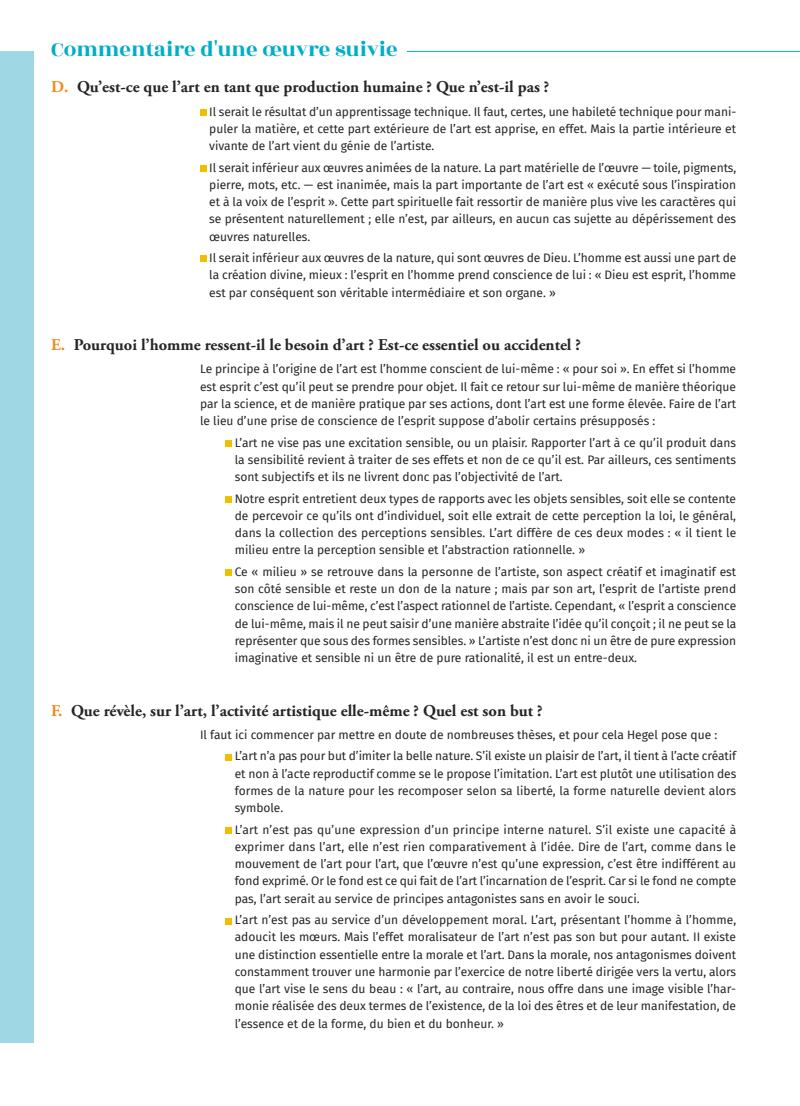
<style>
.page{position:relative;width:800px;height:1106px;background:#fff}
.page>*{position:absolute;margin:0;border:0;box-sizing:border-box;transform-origin:0 0}
.t1{font:22.5px "Rozha One";color:#00aec8}
.t2{font:700 16.5px "Adobe Garamond Pro";color:#262625}
.t3{font:12px/17.2px "Fira Sans";color:#262625;text-align:justify}
.s1{color:#f28b21}
</style>
<div class="page">
<hr style="left:64px;top:51px;width:735px;height:1px;background:#00aec8">
<div style="left:0;top:51px;width:34px;height:991px;background:#9fd7e4"></div>
<div style="left:51px;top:43px;width:355px;height:13px;background:#fff"></div>
<div style="left:225px;top:754px;width:7px;height:6px;background:#f3bd00"></div>
<div style="left:225px;top:827px;width:7px;height:6px;background:#f3bd00"></div>
<div style="left:225px;top:917px;width:7px;height:7px;background:#f3bd00"></div>
<div style="left:225px;top:440px;width:7px;height:6px;background:#f3bd00"></div>
<div style="left:225px;top:496px;width:7px;height:6px;background:#f3bd00"></div>
<div style="left:225px;top:569px;width:7px;height:7px;background:#f3bd00"></div>
<div style="left:200px;top:109px;width:6px;height:7px;background:#f3bd00"></div>
<div style="left:200px;top:165px;width:6px;height:7px;background:#f3bd00"></div>
<svg style="left:200px;top:256px;width:6px;height:6px"></svg>
<h1 class="t1" style="left:51px;top:35px;width:348px">Commentaire d'une œuvre suivie</h1>
<h2 class="t2" style="left:51px;top:81px;width:499px"><span class="s1">D.</span> Qu’est-ce que l’art en tant que production humaine ? Que n’est-il pas ?</h2>
<p class="t3" style="left:209px;top:102px;width:528px">Il serait le résultat d’un apprentissage technique. Il faut, certes, une habileté technique pour mani&shy;puler la matière, et cette part extérieure de l’art est apprise, en effet. Mais la partie intérieure et vivante de l’art vient du génie de l’artiste.</p>
<p class="t3" style="left:209px;top:158px;width:528px">Il serait inférieur aux œuvres animées de la nature. La part matérielle de l’œuvre — toile, pigments, pierre, mots, etc. — est inanimée, mais la part importante de l’art est « exécuté sous l’inspiration et à la voix de l’esprit ». Cette part spirituelle fait ressortir de manière plus vive les caractères qui se présentent naturellement ; elle n’est, par ailleurs, en aucun cas sujette au dépérissement des œuvres naturelles.</p>
<p class="t3" style="left:209px;top:249px;width:528px">Il serait inférieur aux œuvres de la nature, qui sont œuvres de Dieu. L’homme est aussi une part de la création divine, mieux : l’esprit en l’homme prend conscience de lui : « Dieu est esprit, l’homme est par conséquent son véritable intermédiaire et son organe. »</p>
<h2 class="t2" style="left:51px;top:338px;width:531px"><span class="s1">E.</span> Pourquoi l’homme ressent-il le besoin d’art ? Est-ce essentiel ou accidentel ?</h2>
<p class="t3" style="left:200px;top:360px;width:537px">Le principe à l’origine de l’art est l’homme conscient de lui-même : « pour soi ». En effet si l’homme est esprit c’est qu’il peut se prendre pour objet. Il fait ce retour sur lui-même de manière théorique par la science, et de manière pratique par ses actions, dont l’art est une forme élevée. Faire de l’art le lieu d’une prise de conscience de l’esprit suppose d’abolir certains présupposés :</p>
<p class="t3" style="left:235px;top:433px;width:503px">L’art ne vise pas une excitation sensible, ou un plaisir. Rapporter l’art à ce qu’il produit dans la sensibilité revient à traiter de ses effets et non de ce qu’il est. Par ailleurs, ces sentiments sont subjectifs et ils ne livrent donc pas l’objectivité de l’art.</p>
<p class="t3" style="left:235px;top:489px;width:503px">Notre esprit entretient deux types de rapports avec les objets sensibles, soit elle se contente de percevoir ce qu’ils ont d’individuel, soit elle extrait de cette perception la loi, le général, dans la collection des perceptions sensibles. L’art diffère de ces deux modes : « il tient le milieu entre la perception sensible et l’abstraction rationnelle. »</p>
<p class="t3" style="left:235px;top:563px;width:503px">Ce « milieu » se retrouve dans la personne de l’artiste, son aspect créatif et imaginatif est son côté sensible et reste un don de la nature ; mais par son art, l’esprit de l’artiste prend conscience de lui-même, c’est l’aspect rationnel de l’artiste. Cependant, « l’esprit a conscience de lui-même, mais il ne peut saisir d’une manière abstraite l’idée qu’il conçoit ; il ne peut se la représenter que sous des formes sensibles. » L’artiste n’est donc ni un être de pure expression imaginative et sensible ni un être de pure rationalité, il est un entre-deux.</p>
<h2 class="t2" style="left:51px;top:704px;width:493px"><span class="s1">F.</span> Que révèle, sur l’art, l’activité artistique elle-même ? Quel est son but ?</h2>
<p class="t3" style="left:235px;top:723px;width:503px;line-height:21.5px;text-indent:-35px">Il faut ici commencer par mettre en doute de nombreuses thèses, et pour cela Hegel pose que :<br>L’art n’a pas pour but d’imiter la belle nature. S’il existe un plaisir de l’art, il tient à l’acte créatif</p>
<p class="t3" style="left:235px;top:764px;width:503px">et non à l’acte reproductif comme se le propose l’imitation. L’art est plutôt une utilisation des formes de la nature pour les recomposer selon sa liberté, la forme naturelle devient alors symbole.</p>
<p class="t3" style="left:235px;top:820px;width:503px">L’art n’est pas qu’une expression d’un principe interne naturel. S’il existe une capacité à exprimer dans l’art, elle n’est rien comparativement à l’idée. Dire de l’art, comme dans le mouvement de l’art pour l’art, que l’œuvre n’est qu’une expression, c’est être indifférent au fond exprimé. Or le fond est ce qui fait de l’art l’incarnation de l’esprit. Car si le fond ne compte pas, l’art serait au service de principes antagonistes sans en avoir le souci.</p>
<p class="t3" style="left:235px;top:911px;width:503px">L’art n’est pas au service d’un développement moral. L’art, présentant l’homme à l’homme, adoucit les mœurs. Mais l’effet moralisateur de l’art n’est pas son but pour autant. II existe une distinction essentielle entre la morale et l’art. Dans la morale, nos antagonismes doivent constamment trouver une harmonie par l’exercice de notre liberté dirigée vers la vertu, alors que l’art vise le sens du beau : « l’art, au contraire, nous offre dans une image visible l’har&shy;monie réalisée des deux termes de l’existence, de la loi des êtres et de leur manifestation, de l’essence et de la forme, du bien et du bonheur. »</p>
</div>
